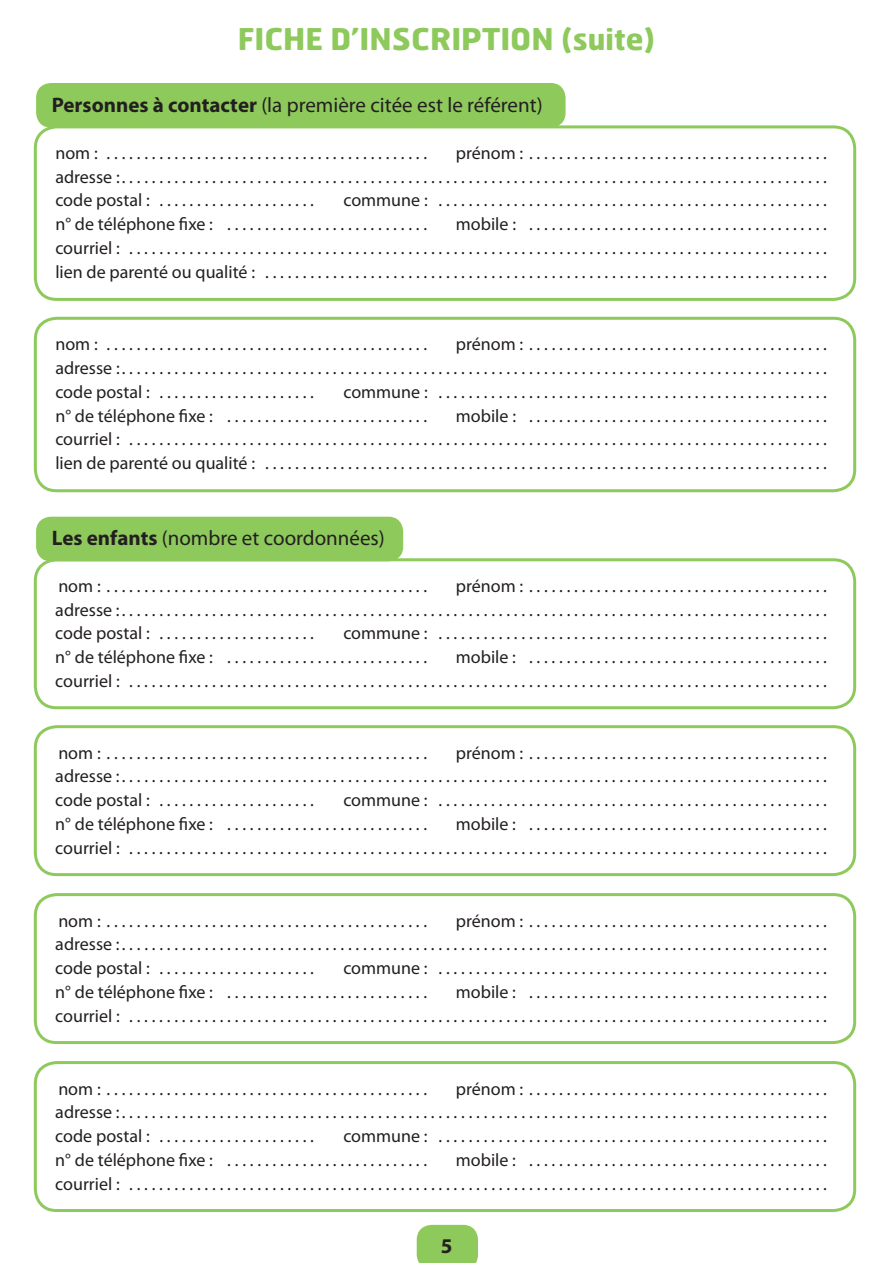
<style>
.page{position:relative;width:893px;height:1263px;background:#fff}
.page>*{position:absolute;margin:0;border:0;box-sizing:border-box;transform-origin:0 0}
.t1{font:700 30px "Hermes";color:#8ec95c}
.t2{font:21px "Myriad Pro";color:#231f20}
.t3{font:700 21px "Myriad Pro";color:#231f20}
.t4{font:18px/23.7px "Myriad Pro";color:#231f20;text-align:justify}
.s1{font-weight:700}
</style>
<div class="page">
<div style="left:34px;top:125px;width:822px;height:176px;border:3px solid #8ec95c;border-radius:21px"></div>
<div style="left:34px;top:317px;width:822px;height:175px;border:3px solid #8ec95c;border-radius:21px"></div>
<div style="left:34px;top:558px;width:822px;height:151px;border:3px solid #8ec95c;border-radius:21px"></div>
<div style="left:34px;top:725px;width:822px;height:151px;border:3px solid #8ec95c;border-radius:21px"></div>
<div style="left:34px;top:893px;width:822px;height:151px;border:3px solid #8ec95c;border-radius:21px"></div>
<div style="left:34px;top:1061px;width:822px;height:151px;border:3px solid #8ec95c;border-radius:21px"></div>
<div style="left:36px;top:83px;width:529px;height:45px;background:#8ec95c;border-radius:15px"></div>
<div style="left:36px;top:517px;width:367px;height:44px;background:#8ec95c;border-radius:15px"></div>
<div style="left:417px;top:1225px;width:61px;height:38px;background:#8ec95c"></div>
<h1 class="t1" style="left:238px;top:27px;width:419px">FICHE D’INSCRIPTION (suite)</h1>
<p class="t2" style="left:52px;top:92px;width:492px"><span class="s1">Personnes à contacter</span> (la première citée est le référent)</p>
<p class="t4" style="left:55px;top:141px;width:773px;text-indent:400px">prénom : . . . . . . . . . . . . . . . . . . . . . . . . . . . . . . . . . . . . . . . . adresse : . . . . . . . . . . . . . . . . . . . . . . . . . . . . . . . . . . . . . . . . . . . . . . . . . . . . . . . . . . . . . . . . . . . . . . . . . . . . . . . . . . . . . . . . . . . . . . code postal : . . . . . . . . . . . . . . . . . . . . .</p>
<p class="t4" style="left:55px;top:141px;width:373px">nom : . . . . . . . . . . . . . . . . . . . . . . . . . . . . . . . . . . . . . . . . . . .</p>
<p class="t4" style="left:55px;top:188px;width:773px;text-indent:288px">commune : . . . . . . . . . . . . . . . . . . . . . . . . . . . . . . . . . . . . . . . . . . . . . . . . . . . . n° de téléphone fixe : . . . . . . . . . . . . . . . . . . . . . . . . . . .</p>
<p class="t4" style="left:55px;top:212px;width:773px;text-indent:400px">mobile : . . . . . . . . . . . . . . . . . . . . . . . . . . . . . . . . . . . . . . . . courriel : . . . . . . . . . . . . . . . . . . . . . . . . . . . . . . . . . . . . . . . . . . . . . . . . . . . . . . . . . . . . . . . . . . . . . . . . . . . . . . . . . . . . . . . . . . . . . lien de parenté ou qualité : . . . . . . . . . . . . . . . . . . . . . . . . . . . . . . . . . . . . . . . . . . . . . . . . . . . . . . . . . . . . . . . . . . . . . . . . . . .</p>
<p class="t4" style="left:55px;top:332px;width:773px;text-indent:400px">prénom : . . . . . . . . . . . . . . . . . . . . . . . . . . . . . . . . . . . . . . . . adresse : . . . . . . . . . . . . . . . . . . . . . . . . . . . . . . . . . . . . . . . . . . . . . . . . . . . . . . . . . . . . . . . . . . . . . . . . . . . . . . . . . . . . . . . . . . . . . . code postal : . . . . . . . . . . . . . . . . . . . . .</p>
<p class="t4" style="left:55px;top:332px;width:373px">nom : . . . . . . . . . . . . . . . . . . . . . . . . . . . . . . . . . . . . . . . . . . .</p>
<p class="t4" style="left:55px;top:380px;width:773px;text-indent:288px">commune : . . . . . . . . . . . . . . . . . . . . . . . . . . . . . . . . . . . . . . . . . . . . . . . . . . . . n° de téléphone fixe : . . . . . . . . . . . . . . . . . . . . . . . . . . .</p>
<p class="t4" style="left:55px;top:403px;width:773px;text-indent:400px">mobile : . . . . . . . . . . . . . . . . . . . . . . . . . . . . . . . . . . . . . . . . courriel : . . . . . . . . . . . . . . . . . . . . . . . . . . . . . . . . . . . . . . . . . . . . . . . . . . . . . . . . . . . . . . . . . . . . . . . . . . . . . . . . . . . . . . . . . . . . . lien de parenté ou qualité : . . . . . . . . . . . . . . . . . . . . . . . . . . . . . . . . . . . . . . . . . . . . . . . . . . . . . . . . . . . . . . . . . . . . . . . . . . .</p>
<p class="t2" style="left:52px;top:525px;width:335px"><span class="s1">Les enfants</span> (nombre et coordonnées)</p>
<p class="t4" style="left:55px;top:574px;width:773px;text-indent:400px">prénom : . . . . . . . . . . . . . . . . . . . . . . . . . . . . . . . . . . . . . . . . adresse : . . . . . . . . . . . . . . . . . . . . . . . . . . . . . . . . . . . . . . . . . . . . . . . . . . . . . . . . . . . . . . . . . . . . . . . . . . . . . . . . . . . . . . . . . . . . . . code postal : . . . . . . . . . . . . . . . . . . . . .</p>
<p class="t4" style="left:58px;top:574px;width:370px">nom : . . . . . . . . . . . . . . . . . . . . . . . . . . . . . . . . . . . . . . . . . . .</p>
<p class="t4" style="left:55px;top:621px;width:773px;text-indent:288px">commune : . . . . . . . . . . . . . . . . . . . . . . . . . . . . . . . . . . . . . . . . . . . . . . . . . . . . n° de téléphone fixe : . . . . . . . . . . . . . . . . . . . . . . . . . . .</p>
<p class="t4" style="left:55px;top:645px;width:773px;text-align:right">mobile : . . . . . . . . . . . . . . . . . . . . . . . . . . . . . . . . . . . . . . . .<br>courriel : . . . . . . . . . . . . . . . . . . . . . . . . . . . . . . . . . . . . . . . . . . . . . . . . . . . . . . . . . . . . . . . . . . . . . . . . . . . . . . . . . . . . . . . . . . . . .</p>
<p class="t4" style="left:55px;top:741px;width:773px;text-indent:400px">prénom : . . . . . . . . . . . . . . . . . . . . . . . . . . . . . . . . . . . . . . . . adresse : . . . . . . . . . . . . . . . . . . . . . . . . . . . . . . . . . . . . . . . . . . . . . . . . . . . . . . . . . . . . . . . . . . . . . . . . . . . . . . . . . . . . . . . . . . . . . . code postal : . . . . . . . . . . . . . . . . . . . . .</p>
<p class="t4" style="left:58px;top:741px;width:370px">nom : . . . . . . . . . . . . . . . . . . . . . . . . . . . . . . . . . . . . . . . . . . .</p>
<p class="t4" style="left:55px;top:788px;width:773px;text-indent:288px">commune : . . . . . . . . . . . . . . . . . . . . . . . . . . . . . . . . . . . . . . . . . . . . . . . . . . . . n° de téléphone fixe : . . . . . . . . . . . . . . . . . . . . . . . . . . .</p>
<p class="t4" style="left:55px;top:812px;width:773px;text-align:right">mobile : . . . . . . . . . . . . . . . . . . . . . . . . . . . . . . . . . . . . . . . .<br>courriel : . . . . . . . . . . . . . . . . . . . . . . . . . . . . . . . . . . . . . . . . . . . . . . . . . . . . . . . . . . . . . . . . . . . . . . . . . . . . . . . . . . . . . . . . . . . . .</p>
<p class="t4" style="left:55px;top:908px;width:773px;text-indent:400px">prénom : . . . . . . . . . . . . . . . . . . . . . . . . . . . . . . . . . . . . . . . . adresse : . . . . . . . . . . . . . . . . . . . . . . . . . . . . . . . . . . . . . . . . . . . . . . . . . . . . . . . . . . . . . . . . . . . . . . . . . . . . . . . . . . . . . . . . . . . . . . code postal : . . . . . . . . . . . . . . . . . . . . .</p>
<p class="t4" style="left:58px;top:908px;width:370px">nom : . . . . . . . . . . . . . . . . . . . . . . . . . . . . . . . . . . . . . . . . . . .</p>
<p class="t4" style="left:55px;top:956px;width:773px;text-indent:288px">commune : . . . . . . . . . . . . . . . . . . . . . . . . . . . . . . . . . . . . . . . . . . . . . . . . . . . . n° de téléphone fixe : . . . . . . . . . . . . . . . . . . . . . . . . . . .</p>
<p class="t4" style="left:55px;top:980px;width:773px;text-align:right">mobile : . . . . . . . . . . . . . . . . . . . . . . . . . . . . . . . . . . . . . . . .<br>courriel : . . . . . . . . . . . . . . . . . . . . . . . . . . . . . . . . . . . . . . . . . . . . . . . . . . . . . . . . . . . . . . . . . . . . . . . . . . . . . . . . . . . . . . . . . . . . .</p>
<p class="t4" style="left:55px;top:1076px;width:773px;text-indent:400px">prénom : . . . . . . . . . . . . . . . . . . . . . . . . . . . . . . . . . . . . . . . . adresse : . . . . . . . . . . . . . . . . . . . . . . . . . . . . . . . . . . . . . . . . . . . . . . . . . . . . . . . . . . . . . . . . . . . . . . . . . . . . . . . . . . . . . . . . . . . . . . code postal : . . . . . . . . . . . . . . . . . . . . .</p>
<p class="t4" style="left:58px;top:1076px;width:370px">nom : . . . . . . . . . . . . . . . . . . . . . . . . . . . . . . . . . . . . . . . . . . .</p>
<p class="t4" style="left:55px;top:1124px;width:773px;text-indent:288px">commune : . . . . . . . . . . . . . . . . . . . . . . . . . . . . . . . . . . . . . . . . . . . . . . . . . . . . n° de téléphone fixe : . . . . . . . . . . . . . . . . . . . . . . . . . . .</p>
<p class="t4" style="left:55px;top:1148px;width:773px;text-align:right">mobile : . . . . . . . . . . . . . . . . . . . . . . . . . . . . . . . . . . . . . . . .<br>courriel : . . . . . . . . . . . . . . . . . . . . . . . . . . . . . . . . . . . . . . . . . . . . . . . . . . . . . . . . . . . . . . . . . . . . . . . . . . . . . . . . . . . . . . . . . . . . .</p>
<p class="t3" style="left:441px;top:1233px;width:13px">5</p>
</div>
